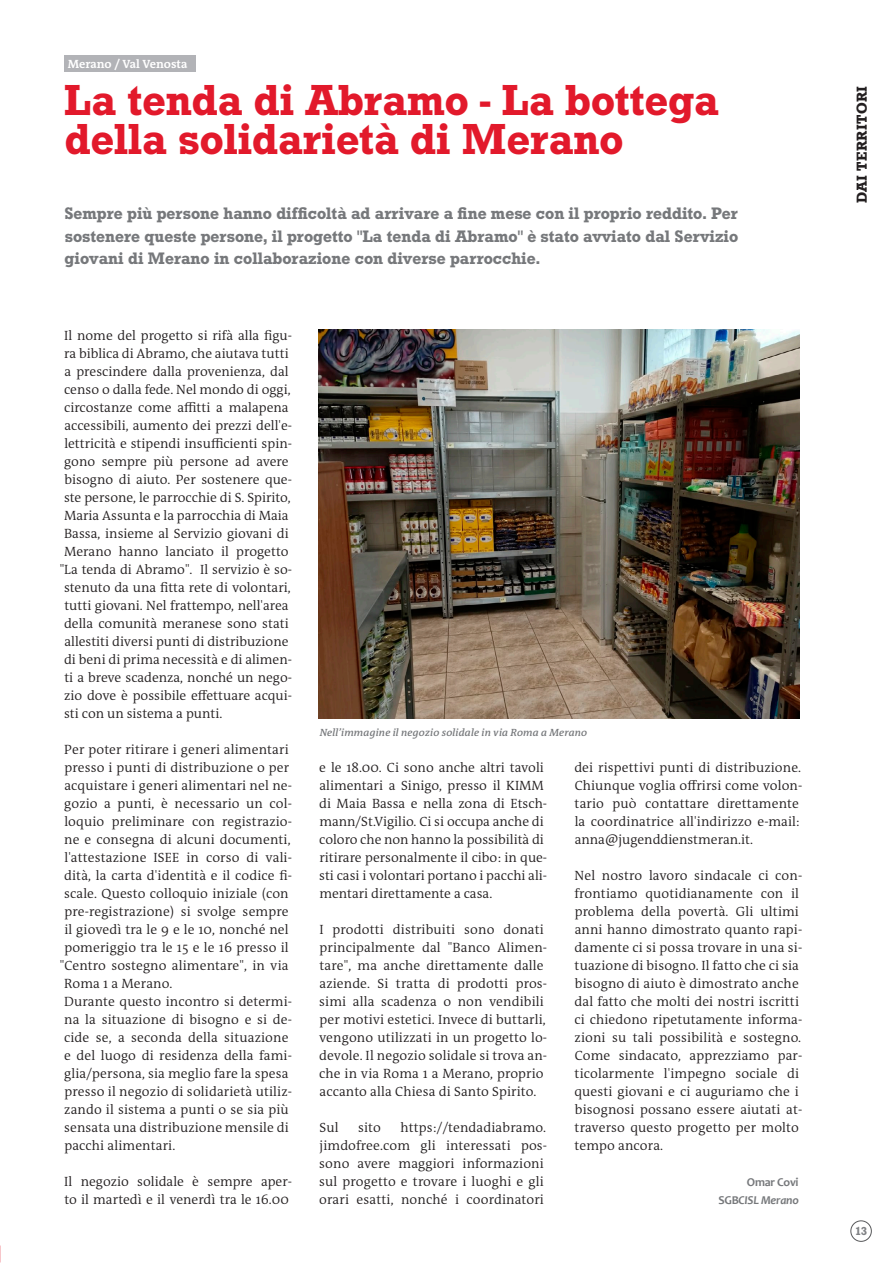
<style>
.page{position:relative;width:893px;height:1263px;background:#fff}
.page>*{position:absolute;margin:0;border:0;box-sizing:border-box;transform-origin:0 0}
.t1{font:500 45px/39px "Roctus TOT";color:#e2192b}
.t2{font:500 17.25px/22.5px "Roctus TOT";color:#76787b;text-align:justify}
.t3{font:500 15px "Roctus TOT";letter-spacing:.02em;color:#231f20}
.t4{font:300 13.5px/18px "The Antiqua B W4";letter-spacing:.01em;color:#231f20}
.t5{font:700 12px/18px "Candara";letter-spacing:-.02em;color:#76787b;text-align:right}
.t6{font:700 12px "The Antiqua B W7";color:#fff}
.t7{font:500 12px "Roctus TOT";color:#808285}
.t8{font:italic 600 10.5px "The Antiqua B W6";letter-spacing:.01em;color:#76787b}
.s1{font-style:italic}
</style>
<div class="page">
<img style="left:319px;top:330px;width:480px;height:388px">
<div style="left:850px;top:1220px;width:22px;height:22px;border:1px solid #57585a;border-radius:50%"></div>
<div style="left:64px;top:55px;width:132px;height:17px;background:#b2b3b7"></div>
<p class="t6" style="left:68px;top:56px;width:121px">Merano / Val Venosta</p>
<h1 class="t1" style="left:64px;top:81px;width:657px">La tenda di Abramo - La bottega della solidarietà di Merano</h1>
<p class="t2" style="left:64px;top:202px;width:675px">Sempre più persone hanno difficoltà ad arrivare a fine mese con il proprio reddito. Per sostenere queste persone, il progetto "La tenda di Abramo" è stato avviato dal Servizio giovani di Merano in collaborazione con diverse parrocchie.</p>
<p class="t4" style="left:64px;top:327px;width:229px">Il nome del progetto si rifà alla figu-</p>
<p class="t4" style="left:64px;top:345px;width:226px">ra biblica di Abramo, che aiutava tutti</p>
<p class="t4" style="left:64px;top:363px;width:226px">a prescindere dalla provenienza, dal</p>
<p class="t4" style="left:64px;top:381px;width:228px">censo o dalla fede. Nel mondo di oggi,</p>
<p class="t4" style="left:64px;top:399px;width:226px">circostanze come affitti a malapena</p>
<p class="t4" style="left:64px;top:417px;width:229px">accessibili, aumento dei prezzi dell'e-</p>
<p class="t4" style="left:64px;top:435px;width:229px">lettricità e stipendi insufficienti spin-</p>
<p class="t4" style="left:64px;top:453px;width:226px">gono sempre più persone ad avere</p>
<p class="t4" style="left:65px;top:471px;width:229px">bisogno di aiuto. Per sostenere que-</p>
<p class="t4" style="left:64px;top:489px;width:228px">ste persone, le parrocchie di S. Spirito,</p>
<p class="t4" style="left:64px;top:507px;width:226px">Maria Assunta e la parrocchia di Maia</p>
<p class="t4" style="left:64px;top:525px;width:226px">Bassa, insieme al Servizio giovani di</p>
<p class="t4" style="left:64px;top:543px;width:226px">Merano hanno lanciato il progetto</p>
<p class="t4" style="left:60px;top:561px;width:234px">"La tenda di Abramo". Il servizio è so-</p>
<p class="t4" style="left:64px;top:579px;width:228px">stenuto da una fitta rete di volontari,</p>
<p class="t4" style="left:64px;top:597px;width:226px">tutti giovani. Nel frattempo, nell'area</p>
<p class="t4" style="left:64px;top:615px;width:226px">della comunità meranese sono stati</p>
<p class="t4" style="left:64px;top:633px;width:226px">allestiti diversi punti di distribuzione</p>
<p class="t4" style="left:64px;top:651px;width:229px">di beni di prima necessità e di alimen-</p>
<p class="t4" style="left:64px;top:669px;width:229px">ti a breve scadenza, nonché un nego-</p>
<p class="t4" style="left:64px;top:687px;width:229px">zio dove è possibile effettuare acqui-</p>
<p class="t4" style="left:64px;top:705px;width:160px">sti con un sistema a punti.</p>
<p class="t4" style="left:64px;top:741px;width:226px">Per poter ritirare i generi alimentari</p>
<p class="t4" style="left:64px;top:759px;width:226px">presso i punti di distribuzione o per</p>
<p class="t4" style="left:64px;top:777px;width:229px">acquistare i generi alimentari nel ne-</p>
<p class="t4" style="left:64px;top:795px;width:229px">gozio a punti, è necessario un col-</p>
<p class="t4" style="left:64px;top:813px;width:229px">loquio preliminare con registrazio-</p>
<p class="t4" style="left:64px;top:831px;width:228px">ne e consegna di alcuni documenti,</p>
<p class="t4" style="left:64px;top:849px;width:229px">l'attestazione ISEE in corso di vali-</p>
<p class="t4" style="left:64px;top:867px;width:229px">dità, la carta d'identità e il codice fi-</p>
<p class="t4" style="left:64px;top:885px;width:226px">scale. Questo colloquio iniziale (con</p>
<p class="t4" style="left:64px;top:903px;width:226px">pre-registrazione) si svolge sempre</p>
<p class="t4" style="left:64px;top:921px;width:226px">il giovedì tra le 9 e le 10, nonché nel</p>
<p class="t4" style="left:64px;top:939px;width:226px">pomeriggio tra le 15 e le 16 presso il</p>
<p class="t4" style="left:60px;top:957px;width:230px">"Centro sostegno alimentare", in via</p>
<p class="t4" style="left:64px;top:975px;width:110px">Roma 1 a Merano.</p>
<p class="t4" style="left:64px;top:993px;width:229px">Durante questo incontro si determi-</p>
<p class="t4" style="left:64px;top:1011px;width:229px">na la situazione di bisogno e si de-</p>
<p class="t4" style="left:64px;top:1029px;width:226px">cide se, a seconda della situazione</p>
<p class="t4" style="left:64px;top:1047px;width:229px">e del luogo di residenza della fami-</p>
<p class="t4" style="left:64px;top:1065px;width:226px">glia/persona, sia meglio fare la spesa</p>
<p class="t4" style="left:64px;top:1083px;width:229px">presso il negozio di solidarietà utiliz-</p>
<p class="t4" style="left:64px;top:1101px;width:226px">zando il sistema a punti o se sia più</p>
<p class="t4" style="left:64px;top:1119px;width:226px">sensata una distribuzione mensile di</p>
<p class="t4" style="left:64px;top:1137px;width:112px">pacchi alimentari.</p>
<p class="t4" style="left:64px;top:1173px;width:229px">Il negozio solidale è sempre aper&shy;to il martedì e il venerdì tra le 16.00</p>
<p class="t8" style="left:320px;top:726px;width:269px">Nell’immagine il negozio solidale in via Roma a Merano</p>
<p class="t4" style="left:319px;top:759px;width:229px">e le 18.00. Ci sono anche altri tavoli alimentari a Sinigo, presso il KIMM di Maia Bassa e nella zona di Etsch&shy;mann/St.Vigilio. Ci si occupa anche di coloro che non hanno la possibilità di ritirare personalmente il cibo: in que&shy;sti casi i volontari portano i pacchi ali&shy;mentari direttamente a casa.</p>
<p class="t4" style="left:319px;top:921px;width:230px">I prodotti distribuiti sono donati principalmente dal "Banco Alimen&shy;tare", ma anche direttamente dalle aziende. Si tratta di prodotti pros&shy;simi alla scadenza o non vendibili per motivi estetici. Invece di buttarli, vengono utilizzati in un progetto lo&shy;devole. Il negozio solidale si trova an&shy;che in via Roma 1 a Merano, proprio accanto alla Chiesa di Santo Spirito.</p>
<p class="t4" style="left:320px;top:1119px;width:21px">Sul</p>
<p class="t4" style="left:358px;top:1119px;width:24px">sito</p>
<p class="t4" style="left:319px;top:1119px;width:229px;text-indent:81px">https://tendadiabramo. jimdofree.com gli interessati pos&shy;sono avere maggiori informazioni sul progetto e trovare i luoghi e gli orari esatti, nonché i coordinatori</p>
<p class="t4" style="left:574px;top:759px;width:229px">dei rispettivi punti di distribuzione.<br>Chiunque voglia offrirsi come volon&shy;tario può contattare direttamente la coordinatrice all'indirizzo e-mail: anna@jugenddienstmeran.it.</p>
<p class="t4" style="left:574px;top:867px;width:229px">Nel nostro lavoro sindacale ci con&shy;frontiamo quotidianamente con il problema della povertà. Gli ultimi anni hanno dimostrato quanto rapi&shy;damente ci si possa trovare in una si&shy;tuazione di bisogno. Il fatto che ci sia bisogno di aiuto è dimostrato anche dal fatto che molti dei nostri iscritti ci chiedono ripetutamente informa&shy;zioni su tali possibilità e sostegno.<br>Come sindacato, apprezziamo par&shy;ticolarmente l'impegno sociale di questi giovani e ci auguriamo che i bisognosi possano essere aiutati at&shy;traverso questo progetto per molto tempo ancora.</p>
<p class="t5" style="left:718px;top:1173px;width:82px">Omar Covi<br>SGB<span class="s1">CISL Merano</span></p>
<p class="t3" style="left:853px;top:203px;width:118px;rotate:-90deg">DAI TERRITORI</p>
<p class="t7" style="left:855px;top:1224px;width:13px">13</p>
</div>
